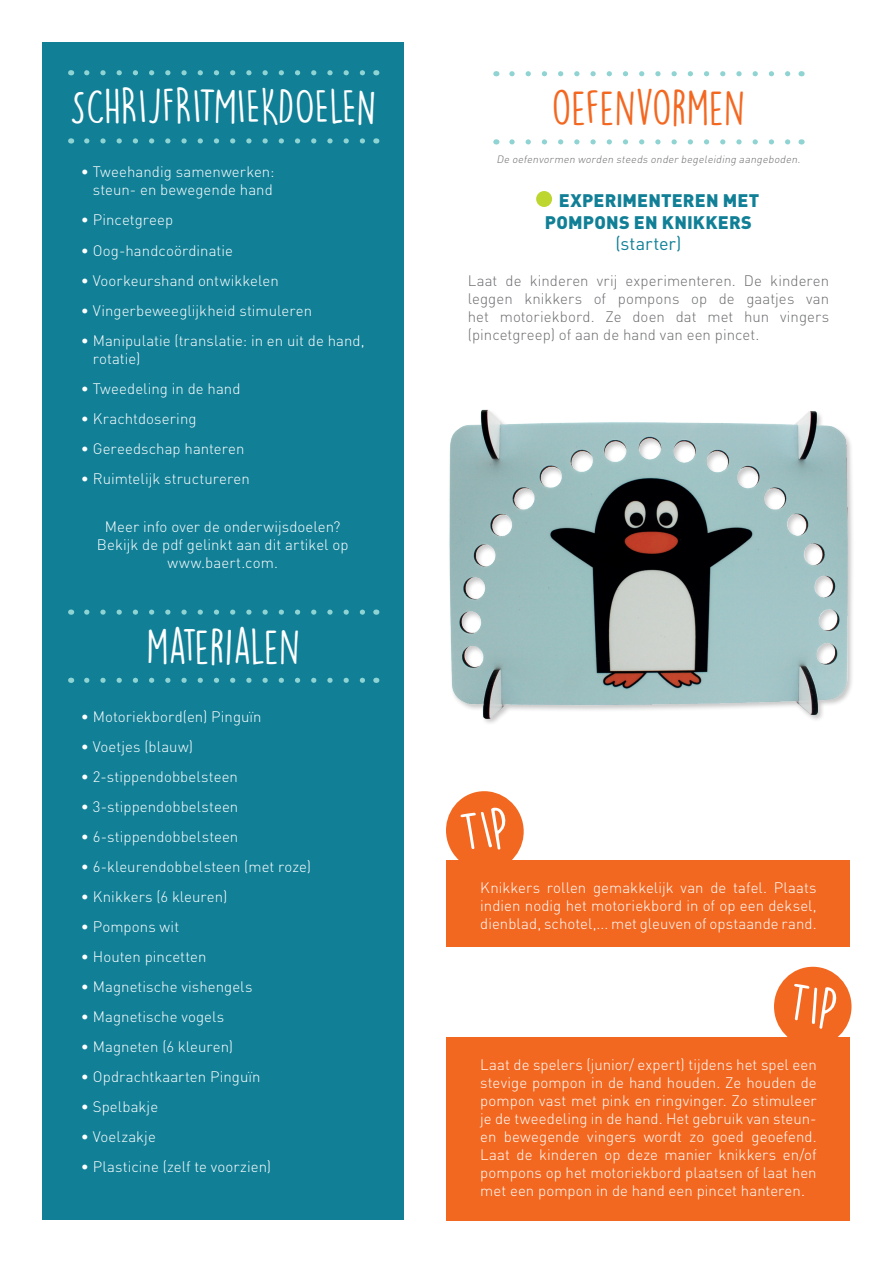
<style>
.page{position:relative;width:893px;height:1263px;background:#fff}
.page>*{position:absolute;margin:0;border:0;box-sizing:border-box;transform-origin:0 0}
.t1{font:45px "DK Lemon Yellow Sun";color:#fff}
.t2{font:45px "DK Lemon Yellow Sun";color:#f36821}
.t3{font:900 18px/21.6px "DIN Pro";letter-spacing:.01em;color:#118097}
.t4{font:18px "DIN Pro";color:#118097}
.t5{font:300 15px/18px "DIN Pro";letter-spacing:.005em;color:#fff;text-align:justify}
.t6{font:300 15px/18px "DIN Pro";letter-spacing:.005em;color:#6c6d70;text-align:justify}
.t7{font:italic 300 10.5px "DIN Pro";color:#6c6d70}
</style>
<div class="page">
<div style="left:446px;top:1037px;width:404px;height:183px;background:#f36821"></div>
<svg style="left:512px;top:71px;width:279px;height:5px"></svg>
<svg style="left:512px;top:139px;width:279px;height:6px"></svg>
<div style="left:536px;top:191px;width:16px;height:16px;background:#bed630;border-radius:50%"></div>
<div style="left:446px;top:860px;width:404px;height:87px;background:#f36821"></div>
<img style="left:449px;top:409px;width:403px;height:314px">
<div style="left:774px;top:966px;width:78px;height:81px;background:#f36821;border-radius:50%"></div>
<div style="left:43px;top:43px;width:361px;height:1177px;background:#118097"></div>
<svg style="left:87px;top:70px;width:278px;height:5px"></svg>
<svg style="left:87px;top:609px;width:278px;height:6px"></svg>
<svg style="left:87px;top:138px;width:278px;height:6px"></svg>
<svg style="left:87px;top:678px;width:278px;height:5px"></svg>
<svg style="left:446px;top:791px;width:78px;height:69px"></svg>
<h1 class="t1" style="left:70px;top:79px;width:308px">SCHRIJFRITMIEKDOELEN</h1>
<p class="t5" style="left:81px;top:162px;width:195px;text-align:right">• Tweehandig samenwerken: steun- en bewegende hand</p>
<p class="t5" style="left:81px;top:210px;width:94px">• Pincetgreep</p>
<p class="t5" style="left:81px;top:240px;width:154px">• Oog-handcoördinatie</p>
<p class="t5" style="left:81px;top:270px;width:199px">• Voorkeurshand ontwikkelen</p>
<p class="t5" style="left:81px;top:300px;width:233px">• Vingerbeweeglijkheid stimuleren</p>
<p class="t5" style="left:93px;top:330px;width:273px;text-indent:-12px">• Manipulatie (translatie: in en uit de hand, rotatie)</p>
<p class="t5" style="left:81px;top:378px;width:161px">• Tweedeling in de hand</p>
<p class="t5" style="left:81px;top:408px;width:117px">• Krachtdosering</p>
<p class="t5" style="left:81px;top:438px;width:165px">• Gereedschap hanteren</p>
<p class="t5" style="left:81px;top:468px;width:170px">• Ruimtelijk structureren</p>
<p class="t5" style="left:97px;top:516px;width:253px;text-align:center">Meer info over de onderwijsdoelen?<br>Bekijk de pdf gelinkt aan dit artikel op www.baert.com.</p>
<h1 class="t1" style="left:146px;top:619px;width:155px">MATERIALEN</h1>
<p class="t5" style="left:81px;top:707px;width:182px">• Motoriekbord(en) Pinguïn</p>
<p class="t5" style="left:81px;top:737px;width:114px">• Voetjes (blauw)</p>
<p class="t5" style="left:81px;top:767px;width:159px">• 2-stippendobbelsteen</p>
<p class="t5" style="left:81px;top:797px;width:159px">• 3-stippendobbelsteen</p>
<p class="t5" style="left:81px;top:827px;width:159px">• 6-stippendobbelsteen</p>
<p class="t5" style="left:81px;top:857px;width:232px">• 6-kleurendobbelsteen (met roze)</p>
<p class="t5" style="left:81px;top:887px;width:148px">• Knikkers (6 kleuren)</p>
<p class="t5" style="left:81px;top:917px;width:100px">• Pompons wit</p>
<p class="t5" style="left:81px;top:947px;width:127px">• Houten pincetten</p>
<p class="t5" style="left:81px;top:977px;width:173px">• Magnetische vishengels</p>
<p class="t5" style="left:81px;top:1007px;width:145px">• Magnetische vogels</p>
<p class="t5" style="left:81px;top:1037px;width:154px">• Magneten (6 kleuren)</p>
<p class="t5" style="left:81px;top:1067px;width:181px">• Opdrachtkaarten Pinguïn</p>
<p class="t5" style="left:81px;top:1097px;width:79px">• Spelbakje</p>
<p class="t5" style="left:81px;top:1127px;width:77px">• Voelzakje</p>
<p class="t5" style="left:81px;top:1157px;width:192px">• Plasticine (zelf te voorzien)</p>
<h1 class="t2" style="left:552px;top:80px;width:195px">OEFENVORMEN</h1>
<p class="t7" style="left:497px;top:152px;width:308px">De oefenvormen worden steeds onderbegeleiding aangeboden.</p>
<p class="t3" style="left:545px;top:189px;width:216px;text-indent:14px">EXPERIMENTEREN MET<br>POMPONS EN KNIKKERS</p>
<p class="t4" style="left:615px;top:231px;width:68px">(starter)</p>
<p class="t6" style="left:468px;top:271px;width:363px">Laat de kinderen vrij experimenteren. De kinderen leggen knikkers of pompons op de gaatjes van het motoriekbord. Ze doen dat met hun vingers (pincetgreep) of aan de hand van een pincet.</p>
<p class="t5" style="left:480px;top:878px;width:338px">Knikkers rollen gemakkelijk van de tafel. Plaats indien nodig het motoriekbord in of op een deksel, dienblad, schotel,... met gleuven of opstaande rand.</p>
<p class="t5" style="left:480px;top:1055px;width:338px">Laat de spelers (junior/ expert) tijdens het spel een stevige pompon in de hand houden. Ze houden de pompon vast met pink en ringvinger. Zo stimuleer je de tweedeling in de hand. Het gebruik van steun&shy;en bewegende vingers wordt zo goed geoefend.<br>Laat de kinderen op deze manier knikkers en/of pompons op het motoriekbord plaatsen of laat hen met een pompon in de hand een pincet hanteren.</p>
</div>
